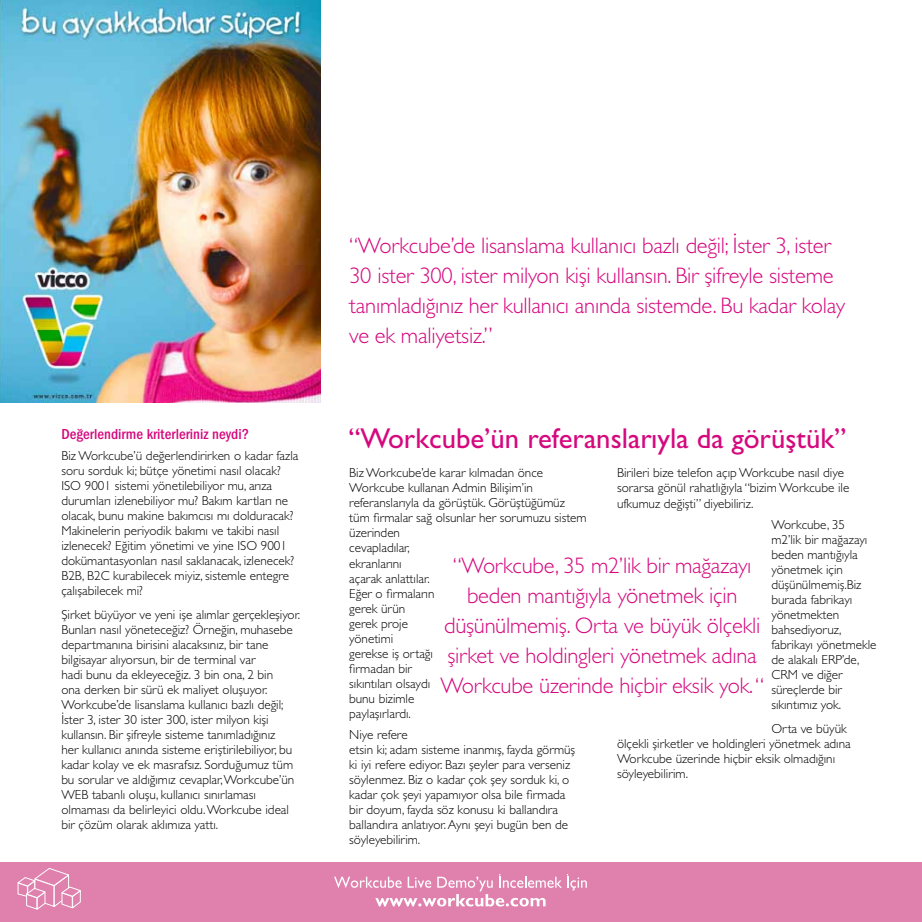
<style>
.page{position:relative;width:922px;height:922px;background:#fff}
.page>*{position:absolute;margin:0;border:0;box-sizing:border-box;transform-origin:0 0}
.t1{font:28.75px "Gill Sans Std";color:#d5087e}
.t2{font:300 22.5px/30px "Gill Sans Std";letter-spacing:-.01em;color:#d5087e}
.t3{font:500 condensed 15px "ITC Franklin Gothic Std";color:#d5087e}
.t4{font:300 13.12px/15px "Gill Sans Std";color:#000}
</style>
<div class="page">
<div style="left:0;top:862px;width:921px;height:59px;background:#df80ad"></div>
<svg style="left:17px;top:868px;width:64px;height:42px"></svg>
<svg style="left:334px;top:874px;width:252px;height:32px"></svg>
<svg style="left:229px;top:402px;width:12px;height:1px"></svg>
<img style="left:0;top:0;width:321px;height:402px">
<p class="t3" style="left:61px;top:425px;width:189px">Değerlendirme kriterleriniz neydi?</p>
<p class="t4" style="left:61px;top:448px;width:238px">Biz Workcube’ü değerlendirirken o kadar fazla soru sorduk ki; bütçe yönetimi nasıl olacak?<br>ISO 9001 sistemi yönetilebiliyor mu, arıza durumları izlenebiliyor mu? Bakım kartları ne olacak, bunu makine bakımcısı mı dolduracak?<br>Makinelerin periyodik bakımı ve takibi nasıl izlenecek? Eğitim yönetimi ve yine ISO 9001 dokümantasyonları nasıl saklanacak, izlenecek?<br>B2B, B2C kurabilecek miyiz, sistemle entegre çalışabilecek mi?</p>
<p class="t4" style="left:61px;top:607px;width:240px">Şirket büyüyor ve yeni işe alımlar gerçekleşiyor.<br>Bunları nasıl yöneteceğiz? Örneğin, muhasebe departmanına birisini alacaksınız, bir tane bilgisayar alıyorsun, bir de terminal var<br>hadi bunu da ekleyeceğiz. 3 bin ona, 2 bin<br>ona derken bir sürü ek maliyet oluşuyor.<br>Workcube’de lisanslama kullanıcı bazlı değil; İster 3, ister 30 ister 300, ister milyon kişi kullansın. Bir şifreyle sisteme tanımladığınız<br>her kullanıcı anında sisteme eriştirilebiliyor, bu kadar kolay ve ek masrafsız. Sorduğumuz tüm bu sorular ve aldığımız cevaplar, Workcube’ün WEB tabanlı oluşu, kullanıcı sınırlaması olmaması da belirleyici oldu. Workcube ideal bir çözüm olarak aklımıza yattı.</p>
<h2 class="t2" style="left:349px;top:230px;width:497px">“Workcube’de lisanslama kullanıcı bazlı değil; İster 3, ister 30 ister 300, ister milyon kişi kullansın. Bir şifreyle sisteme tanımladığınız her kullanıcı anında sistemde. Bu kadar kolay ve ek maliyetsiz.”</h2>
<h1 class="t1" style="left:348px;top:421px;width:499px">“Workcube’ün referanslarıyla da görüştük”</h1>
<p class="t4" style="left:349px;top:465px;width:239px">Biz Workcube’de karar kılmadan önce<br>Workcube kullanan Admin Bilişim’in referanslarıyla da görüştük. Görüştüğümüz tüm firmalar sağ olsunlar her sorumuzu sistem üzerinden<br>cevapladılar,<br>ekranlarını<br>açarak anlattılar.<br>Eğer o firmaların<br>gerek ürün<br>gerek proje<br>yönetimi<br>gerekse iş ortağı<br>firmadan bir<br>sıkıntıları olsaydı<br>bunu bizimle<br>paylaşırlardı.</p>
<p class="t4" style="left:349px;top:727px;width:227px">Niye refere<br>etsin ki; adam sisteme inanmış, fayda görmüş ki iyi refere ediyor. Bazı şeyler para verseniz söylenmez. Biz o kadar çok şey sorduk ki, o kadar çok şeyi yapamıyor olsa bile firmada bir doyum, fayda söz konusu ki ballandıra ballandıra anlatıyor. Aynı şeyi bugün ben de söyleyebilirim.</p>
<p class="t4" style="left:617px;top:465px;width:234px">Birileri bize telefon açıp Workcube nasıl diye sorarsa gönül rahatlığıyla “bizim Workcube ile ufkumuz değişti” diyebiliriz.</p>
<p class="t4" style="left:771px;top:517px;width:106px">Workcube, 35 m2’lik bir mağazayı beden mantığıyla yönetmek için düşünülmemiş.Biz burada fabrikayı yönetmekten bahsediyoruz, fabrikayı yönetmekle de alakalı ERP’de,<br>CRM ve diğer süreçlerde bir sıkıntımız yok.</p>
<p class="t4" style="left:617px;top:720px;width:235px;text-indent:154px">Orta ve büyük ölçekli şirketler ve holdingleri yönetmek adına<br>Workcube üzerinde hiçbir eksik olmadığını söyleyebilirim.</p>
<h2 class="t2" style="left:440px;top:550px;width:325px;text-align:center">“Workcube, 35 m2’lik bir mağazayı beden mantığıyla yönetmek için düşünülmemiş. Orta ve büyük ölçekli şirket ve holdingleri yönetmek adına Workcube üzerinde hiçbir eksik yok. “</h2>
</div>
